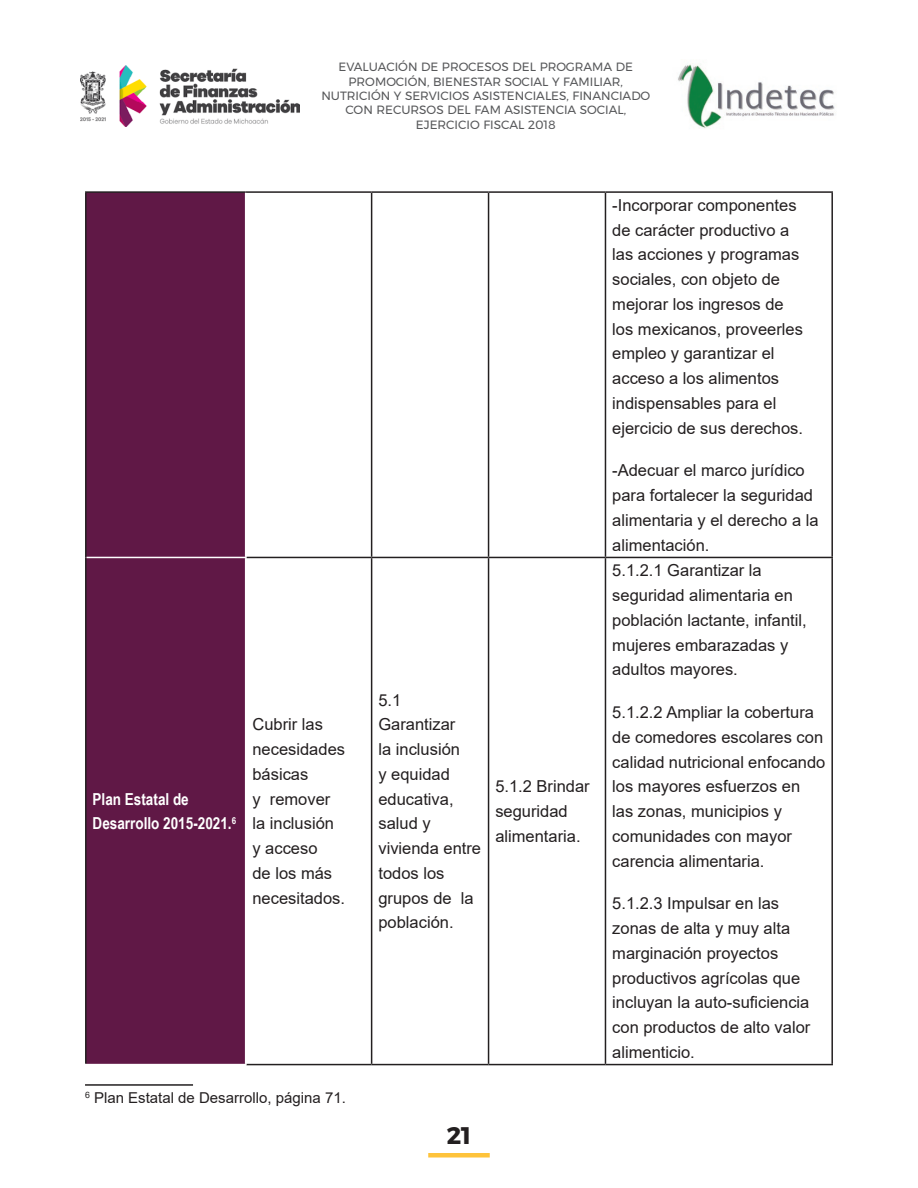
<style>
.page{position:relative;width:918px;height:1188px;background:#fff}
.page>*{position:absolute;margin:0;border:0;box-sizing:border-box;transform-origin:0 0}
.t1{font:700 24px "Montserrat";color:#231f20}
.t2{font:16.5px/24.8px "Arial";color:#231f20}
.t3{font:700 16.5px/24.8px "Arial Narrow";color:#fff}
.Footnote_text{font:15px "Arial";color:#231f20}
.t4{font:12px/14.4px "Montserrat";color:#57585a;text-align:center}
</style>
<div class="page">
<div style="left:428px;top:1153px;width:62px;height:5px;background:#fec33b"></div>
<img style="left:80px;top:66px;width:220px;height:60px">
<img style="left:678px;top:63px;width:157px;height:65px">
<div style="left:87px;top:193px;width:158px;height:871px;background:#601846"></div>
<svg style="left:246px;top:193px;width:585px;height:871px"></svg>
<hr style="left:246px;top:191px;width:126px;height:2px;background:#231f20">
<hr style="left:372px;top:191px;width:117px;height:2px;background:#231f20">
<hr style="left:371px;top:193px;width:1px;height:364px;background:#231f20">
<hr style="left:489px;top:191px;width:116px;height:2px;background:#231f20">
<hr style="left:488px;top:193px;width:1px;height:364px;background:#231f20">
<hr style="left:605px;top:191px;width:228px;height:2px;background:#231f20">
<hr style="left:605px;top:193px;width:1px;height:364px;background:#231f20">
<hr style="left:831px;top:193px;width:2px;height:364px;background:#231f20">
<hr style="left:246px;top:557px;width:126px;height:1px;background:#231f20">
<hr style="left:372px;top:557px;width:117px;height:1px;background:#231f20">
<hr style="left:371px;top:558px;width:1px;height:506px;background:#231f20">
<hr style="left:489px;top:557px;width:116px;height:1px;background:#231f20">
<hr style="left:488px;top:558px;width:1px;height:506px;background:#231f20">
<hr style="left:605px;top:557px;width:228px;height:1px;background:#231f20">
<hr style="left:605px;top:558px;width:1px;height:506px;background:#231f20">
<hr style="left:831px;top:558px;width:2px;height:506px;background:#231f20">
<hr style="left:246px;top:1064px;width:126px;height:1px;background:#231f20">
<hr style="left:372px;top:1064px;width:117px;height:1px;background:#231f20">
<hr style="left:489px;top:1064px;width:116px;height:1px;background:#231f20">
<hr style="left:605px;top:1064px;width:228px;height:1px;background:#231f20">
<hr style="left:85px;top:191px;width:161px;height:2px;background:#231f20">
<hr style="left:85px;top:193px;width:2px;height:364px;background:#231f20">
<hr style="left:85px;top:557px;width:2px;height:507px;background:#231f20">
<hr style="left:87px;top:557px;width:159px;height:1px;background:#fff">
<hr style="left:85px;top:1084px;width:108px;height:2px;background:#231f20">
<p class="t4" style="left:321px;top:60px;width:330px">EVALUACIÓN DE PROCESOS DEL PROGRAMA DE PROMOCIÓN, BIENESTAR SOCIAL Y FAMILIAR, NUTRICIÓN Y SERVICIOS ASISTENCIALES, FINANCIADO CON RECURSOS DEL FAM ASISTENCIA SOCIAL, EJERCICIO FISCAL 2018</p>
<p class="t3" style="left:93px;top:786px;width:145px">Plan Estatal de<br>Desarrollo 2015-2021.<sup>6</sup></p>
<p class="t2" style="left:252px;top:712px;width:94px">Cubrir las necesidades básicas<br>y remover la inclusión y acceso<br>de los más necesitados.</p>
<p class="Footnote_text" style="left:85px;top:1087px;width:262px"><sup>6</sup> Plan Estatal de Desarrollo, página 71.</p>
<p class="t2" style="left:378px;top:687px;width:104px">5.1<br>Garantizar<br>la inclusión<br>y equidad educativa, salud y vivienda entre todos los grupos de la población.</p>
<p class="t2" style="left:495px;top:774px;width:96px">5.1.2 Brindar seguridad alimentaria.</p>
<p class="t2" style="left:612px;top:193px;width:192px">-Incorporar componentes de carácter productivo a las acciones y programas sociales, con objeto de mejorar los ingresos de los mexicanos, proveerles empleo y garantizar el acceso a los alimentos indispensables para el ejercicio de sus derechos.</p>
<p class="t2" style="left:612px;top:458px;width:208px">-Adecuar el marco jurídico para fortalecer la seguridad alimentaria y el derecho a la alimentación.</p>
<p class="t2" style="left:612px;top:558px;width:196px">5.1.2.1 Garantizar la seguridad alimentaria en población lactante, infantil, mujeres embarazadas y adultos mayores.</p>
<p class="t2" style="left:612px;top:700px;width:215px">5.1.2.2 Ampliar la cobertura de comedores escolares con calidad nutricional enfocando los mayores esfuerzos en las zonas, municipios y comunidades con mayor carencia alimentaria.</p>
<p class="t2" style="left:612px;top:891px;width:200px">5.1.2.3 Impulsar en las zonas de alta y muy alta marginación proyectos productivos agrícolas que incluyan la auto-suficiencia con productos de alto valor alimenticio.</p>
<h1 class="t1" style="left:447px;top:1117px;width:26px">21</h1>
</div>
